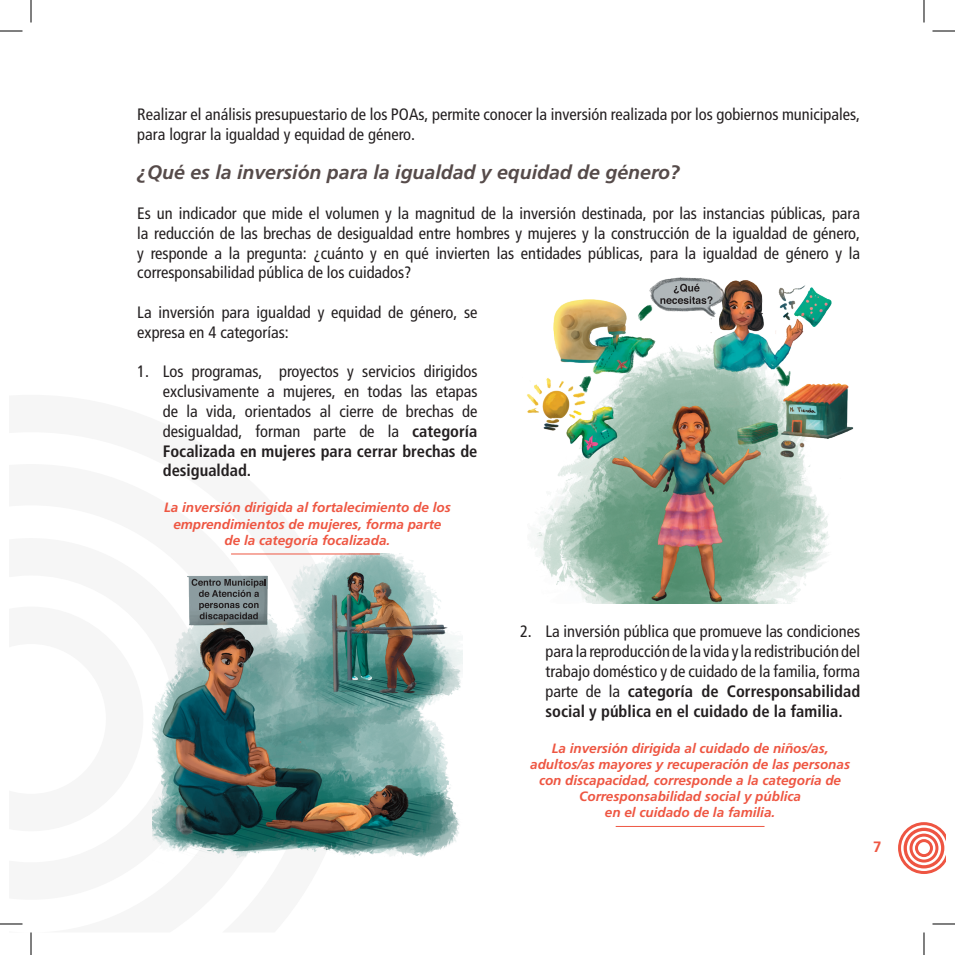
<style>
.page{position:relative;width:955px;height:955px;background:#fff}
.page>*{position:absolute;margin:0;border:0;box-sizing:border-box;transform-origin:0 0}
.t1{font:19.5px "Frutiger LT 66 Bd It";color:#564b4a}
.t2{font:16.5px/19.8px "Frutiger LT 57 Cn";color:#231f20;text-align:justify}
.t3{font:16.5px/19.8px "Frutiger LT 67 Bd Cn";color:#231f20}
.t4{font:15px "Frutiger LT 65 Bd";color:#ee5642}
.t5{font:13.5px/16.2px "Frutiger LT 66 Bd It";color:#ee5642;text-align:center}
.s1{font-family:"Frutiger LT 67 Bd Cn"}
.s2{font-family:"Frutiger LT 57 Cn"}
</style>
<div class="page">
<svg style="left:898px;top:822px;width:47px;height:52px"></svg>
<img style="left:527px;top:277px;width:327px;height:327px">
<svg style="left:660px;top:284px;width:52px;height:20px"></svg>
<img style="left:153px;top:553px;width:310px;height:306px">
<svg style="left:192px;top:579px;width:74px;height:18px"></svg>
<svg style="left:199px;top:603px;width:60px;height:18px"></svg>
<hr style="left:616px;top:826px;width:148px;height:1px;background:#ee5642">
<hr style="left:231px;top:554px;width:149px;height:1px;background:#ee5642">
<svg style="left:0;top:31px;width:22px;height:1px"></svg>
<svg style="left:932px;top:31px;width:23px;height:1px"></svg>
<svg style="left:932px;top:924px;width:23px;height:1px"></svg>
<svg style="left:31px;top:0;width:1px;height:23px"></svg>
<svg style="left:924px;top:0;width:1px;height:23px"></svg>
<svg style="left:924px;top:932px;width:1px;height:23px"></svg>
<p class="t2" style="left:137px;top:104px;width:724px">Realizar el análisis presupuestario de los POAs, permite conocer la inversión realizada por los gobiernos municipales, para lograr la igualdad y equidad de género.</p>
<p class="t1" style="left:137px;top:161px;width:544px">¿Qué es la inversión para la igualdad y equidad de género?</p>
<p class="t2" style="left:137px;top:203px;width:724px">Es un indicador que mide el volumen y la magnitud de la inversión destinada, por las instancias públicas, para la reducción de las brechas de desigualdad entre hombres y mujeres y la construcción de la igualdad de género, y responde a la pregunta: ¿cuánto y en qué invierten las entidades públicas, para la igualdad de género y la corresponsabilidad pública de los cuidados?</p>
<p class="t2" style="left:137px;top:302px;width:342px">La inversión para igualdad y equidad de género, se expresa en 4 categorías:</p>
<p class="t2" style="left:163px;top:362px;width:316px;text-indent:-26px">1. Los programas, proyectos y servicios dirigidos exclusivamente a mujeres, en todas las etapas de la vida, orientados al cierre de brechas de desigualdad, forman parte de la <span class="s1">categoría</span></p>
<p class="t3" style="left:163px;top:441px;width:316px">Focalizada en mujeres para cerrar brechas de desigualdad.</p>
<p class="t5" style="left:164px;top:500px;width:288px">La inversión dirigida al fortalecimiento de los emprendimientos de mujeres, forma parte de la categoría focalizada.</p>
<p class="t2" style="left:545px;top:622px;width:316px;text-indent:-26px">2. La inversión pública que promueve las condiciones para la reproducción de la vida y la redistribución del trabajo doméstico y de cuidado de la familia, forma</p>
<p class="t3" style="left:545px;top:681px;width:316px"><span class="s2">parte de la</span> categoría de Corresponsabilidad social y pública en el cuidado de la familia.</p>
<p class="t5" style="left:530px;top:740px;width:321px">La inversión dirigida al cuidado de niños/as, adultos/as mayores y recuperación de las personas con discapacidad, corresponde a la categoría de Corresponsabilidad social y pública<br>en el cuidado de la familia.</p>
<p class="t4" style="left:873px;top:838px;width:10px">7</p>
</div>
